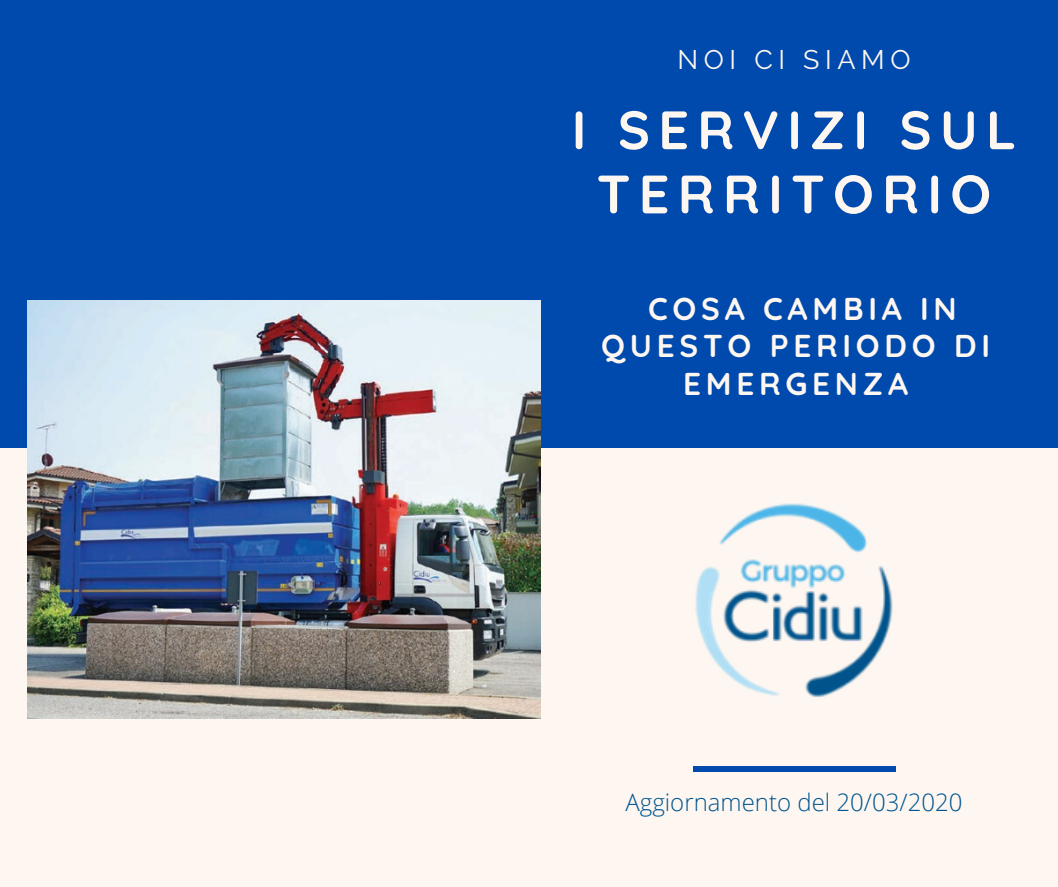
<style>
.page{position:relative;width:1058px;height:887px;background:#fff}
.page>*{position:absolute;margin:0;border:0;box-sizing:border-box;transform-origin:0 0}
.t1{font:700 54px/64.2px "Quicksand";letter-spacing:.15em;color:#fef7f1;text-align:center}
.t2{font:700 31.5px/37.2px "Quicksand";letter-spacing:.15em;color:#fef7f1;text-align:center}
.t3{font:26.85px "Raleway";letter-spacing:.21em;color:#fef7f1}
.t4{font:300 24px "Open Sans";color:#00558f}
</style>
<div class="page">
<div style="left:0;top:0;width:1058px;height:886px;background:#fef7f1"></div>
<div style="left:0;top:0;width:1058px;height:447px;background:#004aad"></div>
<div style="left:692px;top:765px;width:203px;height:6px;background:#004aad"></div>
<img style="left:28px;top:301px;width:513px;height:417px">
<img style="left:695px;top:503px;width:198px;height:194px">
<p class="t3" style="left:677px;top:43px;width:234px">NOI CI SIAMO</p>
<h1 class="t1" style="left:571px;top:97px;width:446px">I SERVIZI SUL<br>TERRITORIO</h1>
<p class="t2" style="left:601px;top:290px;width:390px">COSA CAMBIA IN<br>QUESTO PERIODO DI<br>EMERGENZA</p>
<p class="t4" style="left:625px;top:785px;width:339px">Aggiornamento del 20/03/2020</p>
</div>
